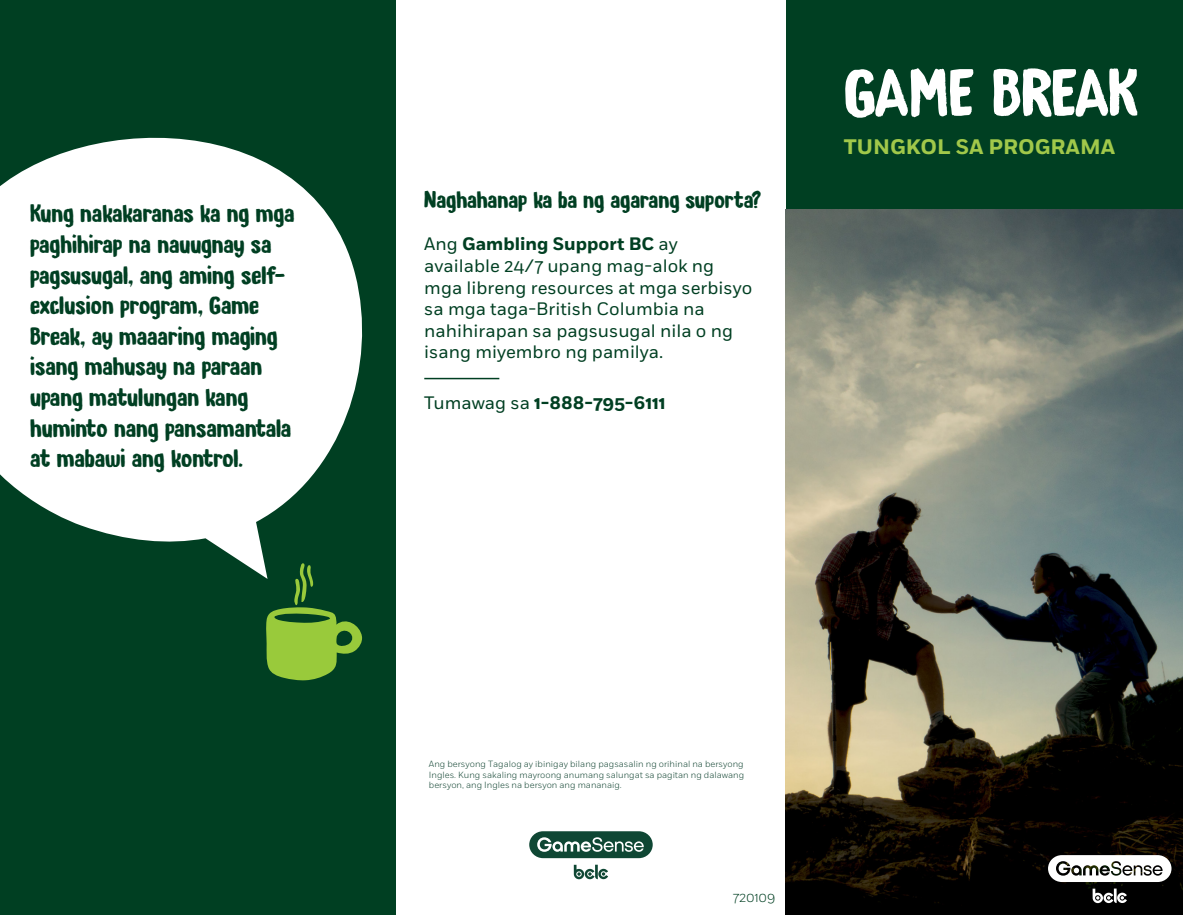
<style>
.page{position:relative;width:1183px;height:915px;background:#fff}
.page>*{position:absolute;margin:0;border:0;box-sizing:border-box;transform-origin:0 0}
.t1{font:69px "Game Sense Hand";letter-spacing:-.025em;color:#fff}
.t2{font:25.5px/30.6px "Game Sense Hand";color:#003f22}
.t3{font:24px "Game Sense Hand";color:#003f22}
.t4{font:700 21px "Fort";color:#a1c84a}
.t5{font:18px/21.6px "Fort";color:#003f22}
.t6{font:700 18px "Fort";color:#003f22}
.t7{font:300 13.5px "Fort";color:#003f22}
.t8{font:300 9px/10.8px "Fort";color:#144634;text-align:justify}
.s1{font-weight:700}
.s2{font-weight:400}
</style>
<div class="page">
<div style="left:787px;top:0;width:396px;height:914px;background:#003f22"></div>
<div style="left:0;top:0;width:395px;height:914px;background:#003f22"></div>
<hr style="left:424px;top:378px;width:75px;height:1px;background:#003f22">
<svg style="left:529px;top:831px;width:124px;height:27px;background:#467162"></svg>
<svg style="left:574px;top:864px;width:34px;height:15px"></svg>
<svg style="left:266px;top:579px;width:96px;height:101px"></svg>
<img style="left:786px;top:209px;width:397px;height:705px">
<svg style="left:1048px;top:855px;width:123px;height:27px;background:#c8c8c6"></svg>
<svg style="left:1093px;top:888px;width:34px;height:15px"></svg>
<svg style="left:0;top:137px;width:363px;height:442px;fill:#fff"></svg>
<p class="t2" style="left:30px;top:198px;width:266px">Kung nakakaranas ka ng mga paghihirap na nauugnay sa pagsusugal, ang aming self&shy;exclusion program, Game<br>Break, ay maaaring maging isang mahusay na paraan upang matulungan kang huminto nang pansamantala at mabawi ang kontrol.</p>
<p class="t3" style="left:424px;top:185px;width:339px">Naghahanap ka ba ng agarang suporta?</p>
<p class="t5" style="left:424px;top:234px;width:329px">Ang <span class="s1">Gambling Support BC</span> ay available 24/7 upang mag-alok ng mga libreng resources at mga serbisyo sa mga taga-British Columbia na nahihirapan sa pagsusugal nila o ng isang miyembro ng pamilya.</p>
<p class="t6" style="left:424px;top:392px;width:243px"><span class="s2">Tumawag sa</span> 1-888-795-6111</p>
<h1 class="t1" style="left:844px;top:51px;width:296px">GAME BREAK</h1>
<p class="t4" style="left:844px;top:133px;width:273px">TUNGKOL SA PROGRAMA</p>
<p class="t8" style="left:429px;top:758px;width:317px">Ang bersyong Tagalog ay ibinigay bilang pagsasalin ng orihinal na bersyong Ingles. Kung sakaling mayroong anumang salungat sa pagitan ng dalawang bersyon, ang Ingles na bersyon ang mananaig.</p>
<p class="t7" style="left:733px;top:889px;width:44px">720109</p>
</div>
